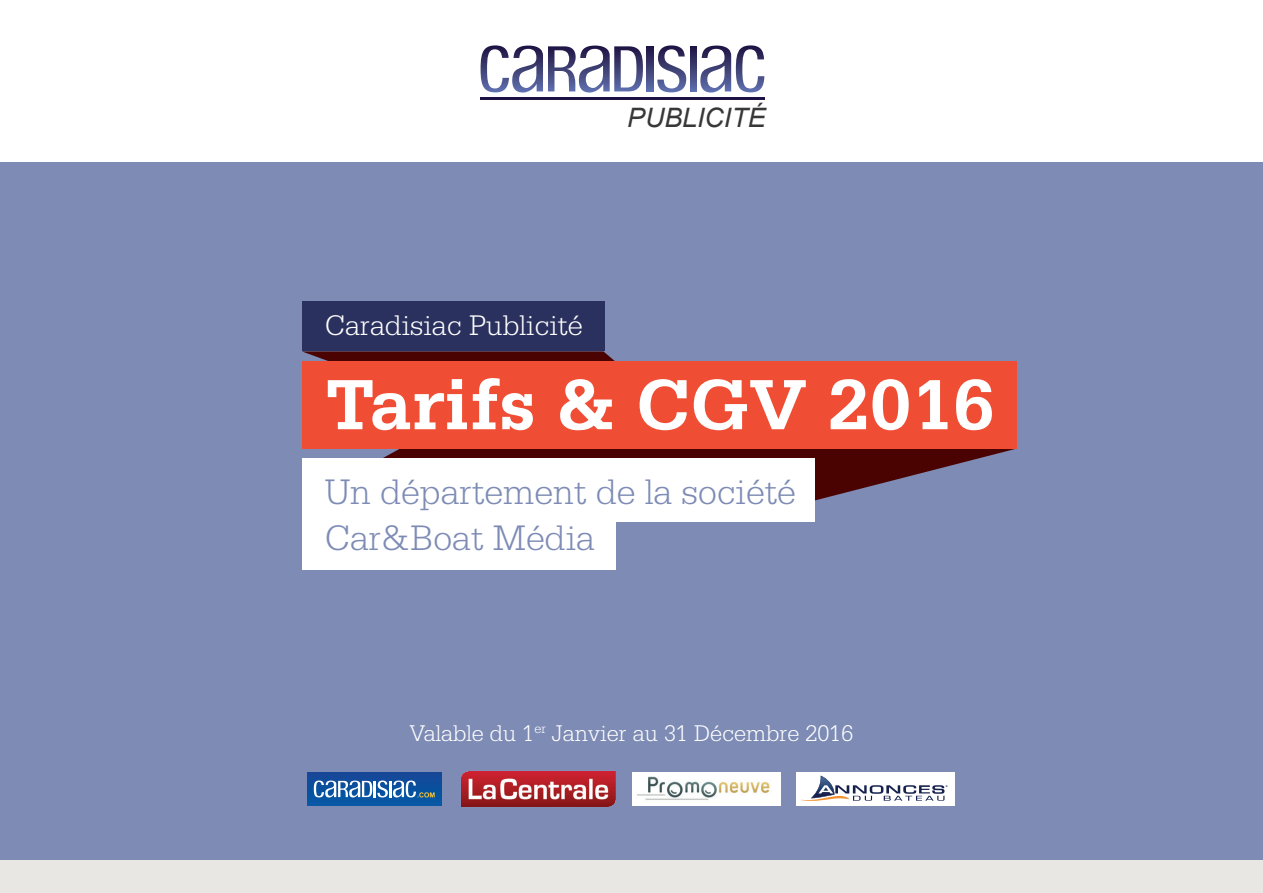
<style>
.page{position:relative;width:1263px;height:893px;background:#fff}
.page>*{position:absolute;margin:0;border:0;box-sizing:border-box;transform-origin:0 0}
.t1{font:700 75px "Serifa";color:#fff}
.t2{font:300 37.5px/46.5px "Serifa";color:#7d8bb5}
.t3{font:300 30px "Serifa";color:#fff}
.t4{font:italic 26.85px "Arial";color:#383839}
.t5{font:300 24px "Serifa";color:#fff}
</style>
<div class="page">
<div style="left:0;top:162px;width:1263px;height:731px;background:#7d8bb5"></div>
<svg style="left:383px;top:449px;width:632px;height:54px"></svg>
<svg style="left:302px;top:351px;width:313px;height:10px;background:#4f1012"></svg>
<div style="left:302px;top:361px;width:714px;height:88px;background:#ef4e35"></div>
<div style="left:302px;top:458px;width:512px;height:64px;background:#fff"></div>
<div style="left:302px;top:468px;width:314px;height:102px;background:#fff"></div>
<div style="left:302px;top:301px;width:303px;height:50px;background:#2a315e"></div>
<div style="left:0;top:860px;width:1263px;height:33px;background:#e8e7e4"></div>
<hr style="left:480px;top:97px;width:285px;height:3px;background:#1d1244">
<svg style="left:647px;top:46px;width:6px;height:45px"></svg>
<svg style="left:657px;top:45px;width:29px;height:47px"></svg>
<svg style="left:690px;top:46px;width:6px;height:45px"></svg>
<svg style="left:700px;top:45px;width:64px;height:48px"></svg>
<svg style="left:480px;top:45px;width:163px;height:48px"></svg>
<div style="left:308px;top:772px;width:133px;height:34px;background:linear-gradient(to right,#0d519f,#0d519f)"></div>
<svg style="left:314px;top:780px;width:121px;height:17px;background:#6590be"></svg>
<img style="left:461px;top:771px;width:155px;height:36px">
<div style="left:796px;top:772px;width:159px;height:34px;background:#fff"></div>
<svg style="left:801px;top:776px;width:146px;height:25px"></svg>
<img style="left:633px;top:772px;width:147px;height:34px">
<p class="t4" style="left:627px;top:100px;width:140px">PUBLICITÉ</p>
<p class="t3" style="left:325px;top:308px;width:259px">Caradisiac Publicité</p>
<h1 class="t1" style="left:325px;top:361px;width:671px">Tarifs &amp; CGV 2016</h1>
<p class="t2" style="left:325px;top:468px;width:472px">Un département de la société<br>Car&amp;Boat Média</p>
<p class="t5" style="left:409px;top:720px;width:445px">Valable du 1<sup>er</sup> Janvier au 31 Décembre 2016</p>
</div>
